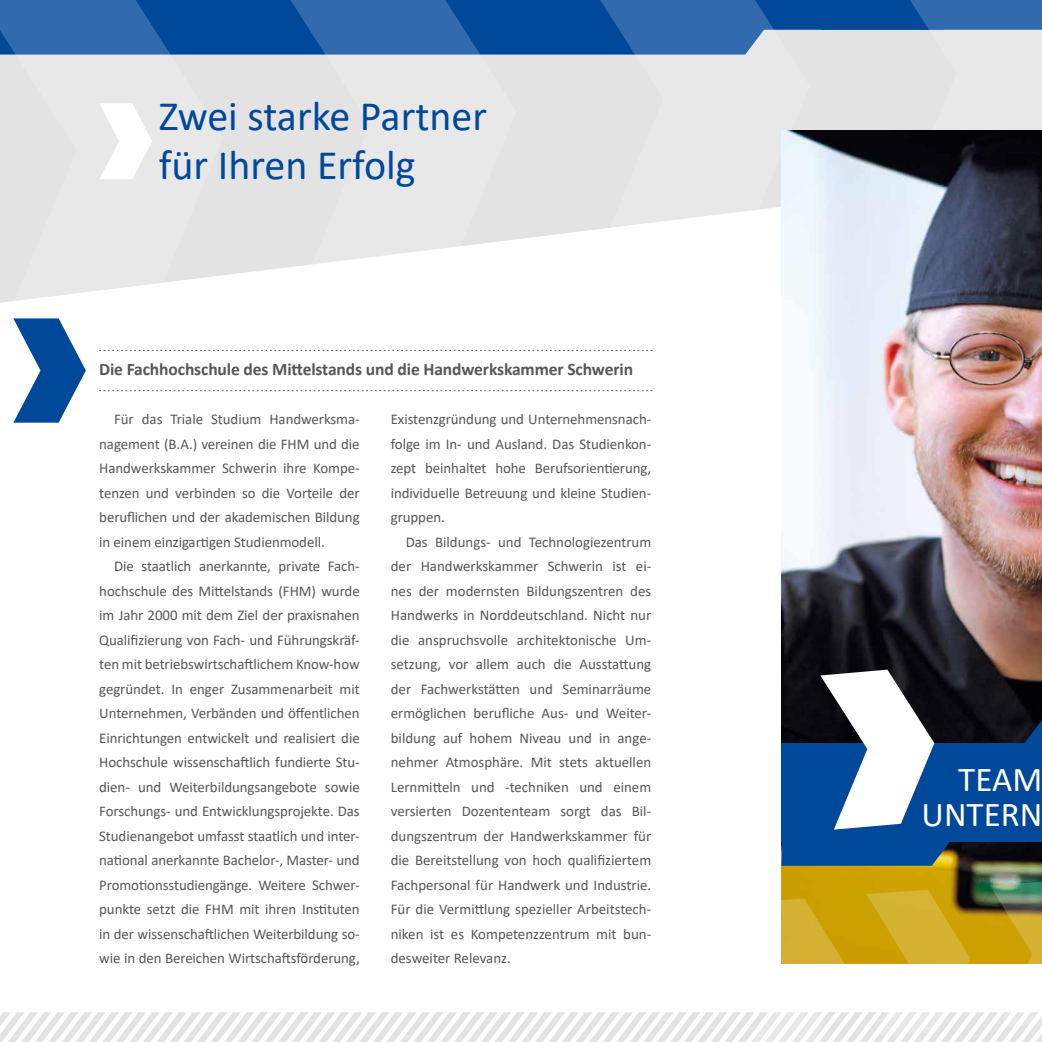
<style>
.page{position:relative;width:1042px;height:1042px;background:#fff}
.page>*{position:absolute;margin:0;border:0;box-sizing:border-box;transform-origin:0 0}
.t1{font:42px/49px "Calibri";color:#00489a}
.t2{font:35px/35px "Calibri";color:#fff;text-align:right}
.t3{font:700 17.5px "Calibri";letter-spacing:-.005em;color:#575756}
.t4{font:14.88px/24.5px "Calibri";letter-spacing:-.005em;color:#575756;text-align:justify}
</style>
<div class="page">
<svg style="left:223px;top:55px;width:631px;height:220px;fill:#e3e3e3"></svg>
<svg style="left:223px;top:0;width:631px;height:55px;fill:#00489a"></svg>
<svg style="left:0;top:0;width:223px;height:303px;fill:#e8e8e8"></svg>
<svg style="left:267px;top:0;width:249px;height:275px;fill:#e6e6e6"></svg>
<svg style="left:560px;top:0;width:250px;height:275px;fill:#e8e8e8"></svg>
<svg style="left:854px;top:0;width:188px;height:130px;fill:#e3e3e3"></svg>
<img style="left:781px;top:130px;width:261px;height:751px">
<div style="left:781px;top:743px;width:261px;height:98px;background:#00489a"></div>
<svg style="left:781px;top:841px;width:261px;height:25px"></svg>
<svg style="left:785px;top:669px;width:257px;height:160px"></svg>
<svg style="left:0;top:881px;width:1042px;height:161px"></svg>
<svg style="left:99px;top:350px;width:553px;height:1px"></svg>
<svg style="left:99px;top:390px;width:553px;height:1px"></svg>
<svg style="left:13px;top:318px;width:73px;height:105px"></svg>
<svg style="left:99px;top:103px;width:53px;height:76px"></svg>
<h1 class="t1" style="left:159px;top:91px;width:330px">Zwei starke Partner für Ihren Erfolg</h1>
<p class="t3" style="left:99px;top:357px;width:535px">Die Fachhochschule des Mittelstands und die Handwerkskammer Schwerin</p>
<p class="t4" style="left:99px;top:407px;width:262px;text-indent:15px">Für das Triale Studium Handwerksma&shy;nagement (B.A.) vereinen die FHM und die Handwerkskammer Schwerin ihre Kompe&shy;tenzen und verbinden so die Vorteile der beruflichen und der akademischen Bildung in einem einzigartigen Studienmodell.</p>
<p class="t4" style="left:99px;top:554px;width:262px;text-indent:15px">Die staatlich anerkannte, private Fach&shy;hochschule des Mittelstands (FHM) wurde im Jahr 2000 mit dem Ziel der praxisnahen Qualifizierung von Fach- und Führungskräf&shy;ten mit betriebswirtschaftlichem Know-how gegründet. In enger Zusammenarbeit mit Unternehmen, Verbänden und öffentlichen Einrichtungen entwickelt und realisiert die Hochschule wissenschaftlich fundierte Stu&shy;dien- und Weiterbildungsangebote sowie Forschungs- und Entwicklungsprojekte. Das Studienangebot umfasst staatlich und inter&shy;national anerkannte Bachelor-, Master- und Promotionsstudiengänge. Weitere Schwer&shy;punkte setzt die FHM mit ihren Instituten in der wissenschaftlichen Weiterbildung so&shy;wie in den Bereichen Wirtschaftsförderung,</p>
<p class="t4" style="left:391px;top:407px;width:262px">Existenzgründung und Unternehmensnach&shy;folge im In- und Ausland. Das Studienkon&shy;zept beinhaltet hohe Berufsorientierung, individuelle Betreuung und kleine Studien&shy;gruppen.</p>
<p class="t4" style="left:391px;top:529px;width:262px;text-indent:15px">Das Bildungs- und Technologiezentrum der Handwerkskammer Schwerin ist ei&shy;nes der modernsten Bildungszentren des Handwerks in Norddeutschland. Nicht nur die anspruchsvolle architektonische Um&shy;setzung, vor allem auch die Ausstattung der Fachwerkstätten und Seminarräume ermöglichen berufliche Aus- und Weiter&shy;bildung auf hohem Niveau und in ange&shy;nehmer Atmosphäre. Mit stets aktuellen Lernmitteln und -techniken und einem versierten Dozententeam sorgt das Bil&shy;dungszentrum der Handwerkskammer für die Bereitstellung von hoch qualifiziertem Fachpersonal für Handwerk und Industrie.<br>Für die Vermittlung spezieller Arbeitstech&shy;niken ist es Kompetenzzentrum mit bun&shy;desweiter Relevanz.</p>
<h2 class="t2" style="left:921px;top:760px;width:122px">TEAM<br>UNTERN</h2>
</div>
